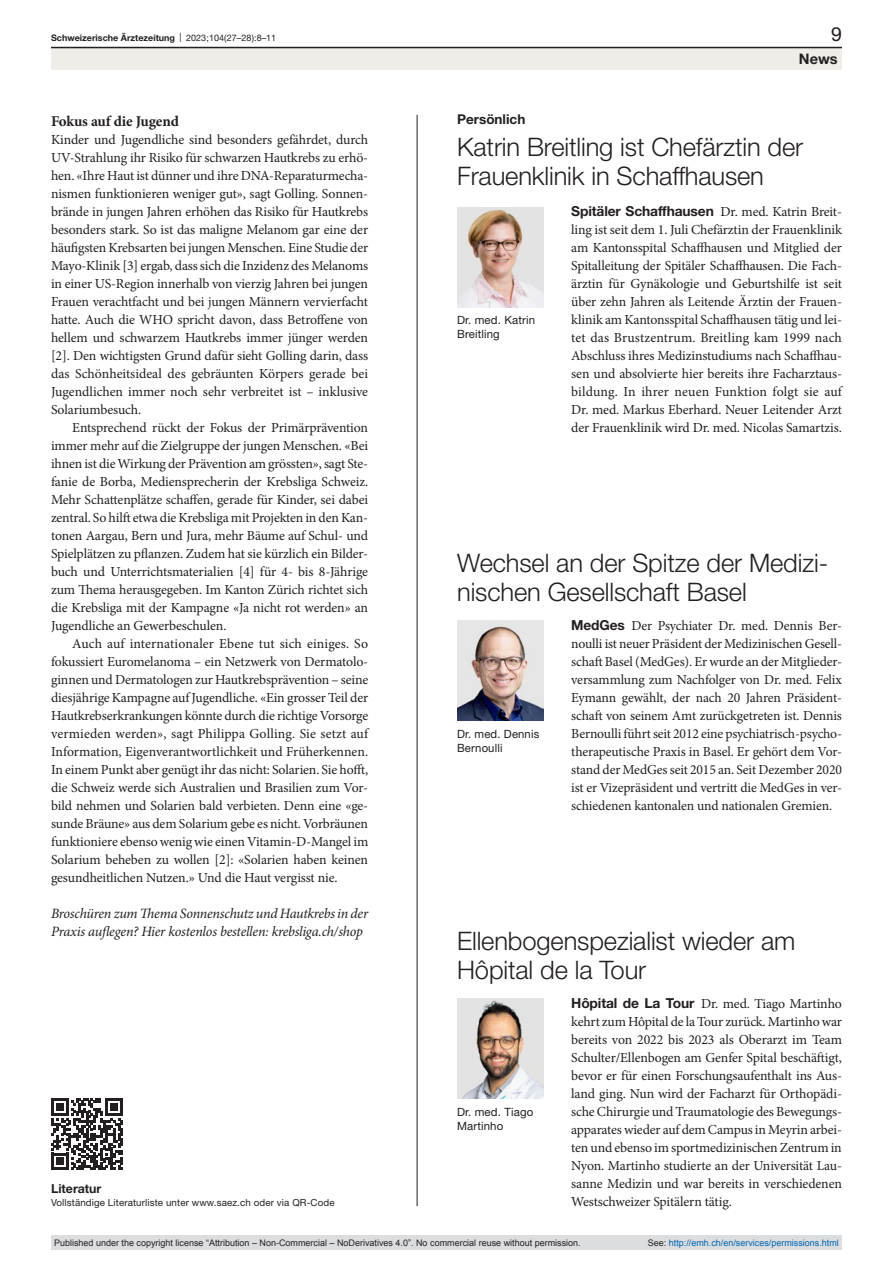
<style>
.page{position:relative;width:893px;height:1263px;background:#fff}
.page>*{position:absolute;margin:0;border:0;box-sizing:border-box;transform-origin:0 0}
.head1{font:300 25.5px/28.5px "Helvetica Neue LT Pro";letter-spacing:-.005em;color:#231f20}
.t1{font:19.5px "Helvetica Neue LT Pro";color:#231f20}
.head2{font:700 15px "Minion Pro";letter-spacing:-.01em;color:#231f20}
.t2{font:700 14.55px "Helvetica Neue LT Pro";color:#231f20}
.paragraph{font:italic 14.25px/18px "Minion Pro";letter-spacing:-.02em;color:#231f20}
.paragraph-2{font:13.8px/18px "Minion Pro";letter-spacing:-.01em;color:#231f20;text-align:justify}
.paragraph-indent{font:13.8px/18px "Minion Pro";letter-spacing:-.01em;color:#231f20;text-align:justify}
.pre-heading{font:700 13.5px "Helvetica Neue LT Pro";color:#231f20}
.online-ref-head{font:700 12.3px "Helvetica Neue LT Pro";color:#231f20}
.figure-caption{font:11.4px/14.2px "Helvetica Neue LT Pro";letter-spacing:.01em;color:#231f20}
.online-ref{font:9.75px "Helvetica Neue LT Pro";letter-spacing:.01em;color:#231f20}
.t3{font:9px "Arial";color:#231f20}
.t4{font:700 9px "Helvetica Neue LT Pro";color:#231f20}
.t5{font:9px "Arial";color:#0066b3}
.s1{font-weight:400}
.s2{font-family:"Helvetica Neue LT Pro";font-weight:700}
.s3{color:#231f20}
</style>
<div class="page">
<hr style="left:417px;top:115px;width:1px;height:1091px;background:#231f20">
<img style="left:457px;top:207px;width:87px;height:100px">
<img style="left:457px;top:998px;width:87px;height:100px">
<img style="left:457px;top:620px;width:87px;height:100px">
<svg style="left:51px;top:1098px;width:72px;height:72px"></svg>
<div style="left:51px;top:48px;width:791px;height:22px;background:#f0ece7"></div>
<hr style="left:51px;top:47px;width:791px;height:1px;background:#231f20">
<div style="left:51px;top:1235px;width:791px;height:15px;background:#dcdddf"></div>
<p class="t4" style="left:51px;top:32px;width:227px">Schweizerische Ärztezeitung <span class="s1">| 2023;104(27–28):8–11</span></p>
<h2 class="t1" style="left:831px;top:22px;width:12px">9</h2>
<p class="head2" style="left:51px;top:111px;width:129px">Fokus auf die Jugend</p>
<p class="paragraph-2" style="left:51px;top:131px;width:319px">Kinder und Jugendliche sind besonders gefährdet, durch UV-Strahlung ihr Risiko für schwarzen Hautkrebs zu erhö&shy;hen. «Ihre Haut ist dünner und ihre DNA-Reparaturmecha&shy;nismen funktionieren weniger gut», sagt Golling. Sonnen&shy;brände in jungen Jahren erhöhen das Risiko für Hautkrebs besonders stark. So ist das maligne Melanom gar eine der häufigsten Krebsarten bei jungen Menschen. Eine Studie der Mayo-Klinik [3] ergab, dass sich die Inzidenz des Melanoms in einer US-Region innerhalb von vierzig Jahren bei jungen Frauen verachtfacht und bei jungen Männern vervierfacht hatte. Auch die WHO spricht davon, dass Betroffene von hellem und schwarzem Hautkrebs immer jünger werden [2]. Den wichtigsten Grund dafür sieht Golling darin, dass das Schönheitsideal des gebräunten Körpers gerade bei Jugendlichen immer noch sehr verbreitet ist – inklusive Solariumbesuch.</p>
<p class="paragraph-indent" style="left:51px;top:419px;width:319px;text-indent:21px">Entsprechend rückt der Fokus der Primärprävention immer mehr auf die Zielgruppe der jungen Menschen. «Bei ihnen ist die Wirkung der Prävention am grössten», sagt Ste&shy;fanie de Borba, Mediensprecherin der Krebsliga Schweiz.<br>Mehr Schattenplätze schaffen, gerade für Kinder, sei dabei zentral. So hilft etwa die Krebsliga mit Projekten in den Kan&shy;tonen Aargau, Bern und Jura, mehr Bäume auf Schul- und Spielplätzen zu pflanzen. Zudem hat sie kürzlich ein Bilder&shy;buch und Unterrichtsmaterialien [4] für 4- bis 8-Jährige zum Thema herausgegeben. Im Kanton Zürich richtet sich die Krebsliga mit der Kampagne «Ja nicht rot werden» an Jugendliche an Gewerbeschulen.</p>
<p class="paragraph-indent" style="left:51px;top:635px;width:319px;text-indent:21px">Auch auf internationaler Ebene tut sich einiges. So fokussiert Euromelanoma – ein Netzwerk von Dermatolo&shy;ginnen und Dermatologen zur Hautkrebsprävention – seine diesjährige Kampagne auf Jugendliche. «Ein grosser Teil der Hautkrebserkrankungen könnte durch die richtige Vorsorge vermieden werden», sagt Philippa Golling. Sie setzt auf Information, Eigenverantwortlichkeit und Früherkennen.<br>In einem Punkt aber genügt ihr das nicht: Solarien. Sie hofft, die Schweiz werde sich Australien und Brasilien zum Vor&shy;bild nehmen und Solarien bald verbieten. Denn eine «ge&shy;sunde Bräune» aus dem Solarium gebe es nicht. Vorbräunen funktioniere ebenso wenig wie einen Vitamin-D-Mangel im Solarium beheben zu wollen [2]: «Solarien haben keinen gesundheitlichen Nutzen.» Und die Haut vergisst nie.</p>
<p class="paragraph" style="left:51px;top:904px;width:319px">Broschüren zum Thema Sonnenschutz und Hautkrebs in der<br>Praxis auflegen? Hier kostenlos bestellen: krebsliga.ch/shop</p>
<p class="online-ref-head" style="left:51px;top:1180px;width:52px">Literatur</p>
<p class="online-ref" style="left:51px;top:1197px;width:285px">Vollständige Literaturliste unter www.saez.ch oder via QR-Code</p>
<p class="t2" style="left:799px;top:49px;width:40px">News</p>
<p class="pre-heading" style="left:457px;top:111px;width:70px">Persönlich</p>
<p class="head1" style="left:457px;top:132px;width:348px">Katrin Breitling ist Chefärztin der<br>Frauenklinik in Schaffhausen</p>
<p class="figure-caption" style="left:457px;top:313px;width:79px">Dr. med. Katrin<br>Breitling</p>
<p class="paragraph-2" style="left:571px;top:203px;width:272px"><span class="s2">Spitäler Schaffhausen</span> Dr. med. Katrin Breit&shy;ling ist seit dem 1. Juli Chefärztin der Frauenklinik am Kantonsspital Schaffhausen und Mitglied der Spitalleitung der Spitäler Schaffhausen. Die Fach&shy;ärztin für Gynäkologie und Geburtshilfe ist seit über zehn Jahren als Leitende Ärztin der Frauen&shy;klinik am Kantonsspital Schaffhausen tätig und lei&shy;tet das Brustzentrum. Breitling kam 1999 nach Abschluss ihres Medizinstudiums nach Schaffhau&shy;sen und absolvierte hier bereits ihre Facharztaus&shy;bildung. In ihrer neuen Funktion folgt sie auf Dr. med. Markus Eberhard. Neuer Leitender Arzt der Frauenklinik wird Dr. med. Nicolas Samartzis.</p>
<p class="head1" style="left:457px;top:548px;width:372px">Wechsel an der Spitze der Medizi&shy;nischen Gesellschaft Basel</p>
<p class="figure-caption" style="left:457px;top:727px;width:84px">Dr. med. Dennis<br>Bernoulli</p>
<p class="paragraph-2" style="left:571px;top:617px;width:272px"><span class="s2">MedGes</span> Der Psychiater Dr. med. Dennis Ber&shy;noulli ist neuer Präsident der Medizinischen Gesell&shy;schaft Basel (MedGes). Er wurde an der Mitglieder&shy;versammlung zum Nachfolger von Dr. med. Felix Eymann gewählt, der nach 20 Jahren Präsident&shy;schaft von seinem Amt zurückgetreten ist. Dennis Bernoulli führt seit 2012 eine psychiatrisch-psycho&shy;therapeutische Praxis in Basel. Er gehört dem Vor&shy;stand der MedGes seit 2015 an. Seit Dezember 2020 ist er Vizepräsident und vertritt die MedGes in ver&shy;schiedenen kantonalen und nationalen Gremien.</p>
<p class="head1" style="left:457px;top:926px;width:340px">Ellenbogenspezialist wieder am<br>Hôpital de la Tour</p>
<p class="figure-caption" style="left:457px;top:1105px;width:78px">Dr. med. Tiago<br>Martinho</p>
<p class="paragraph-2" style="left:571px;top:995px;width:272px"><span class="s2">Hôpital de La Tour</span> Dr. med. Tiago Martinho kehrt zum Hôpital de la Tour zurück. Martinho war bereits von 2022 bis 2023 als Oberarzt im Team Schulter/Ellenbogen am Genfer Spital beschäftigt, bevor er für einen Forschungsaufenthalt ins Aus&shy;land ging. Nun wird der Facharzt für Orthopädi&shy;sche Chirurgie und Traumatologie des Bewegungs&shy;apparates wieder auf dem Campus in Meyrin arbei&shy;ten und ebenso im sportmedizinischen Zentrum in Nyon. Martinho studierte an der Universität Lau&shy;sanne Medizin und war bereits in verschiedenen Westschweizer Spitälern tätig.</p>
<p class="t3" style="left:54px;top:1237px;width:528px">Published under the copyright license “Attribution – Non-Commercial – NoDerivatives 4.0”. No commercial reuse without permission.</p>
<p class="t5" style="left:648px;top:1237px;width:193px"><span class="s3">See:</span> http://emh.ch/en/services/permissions.html</p>
</div>
